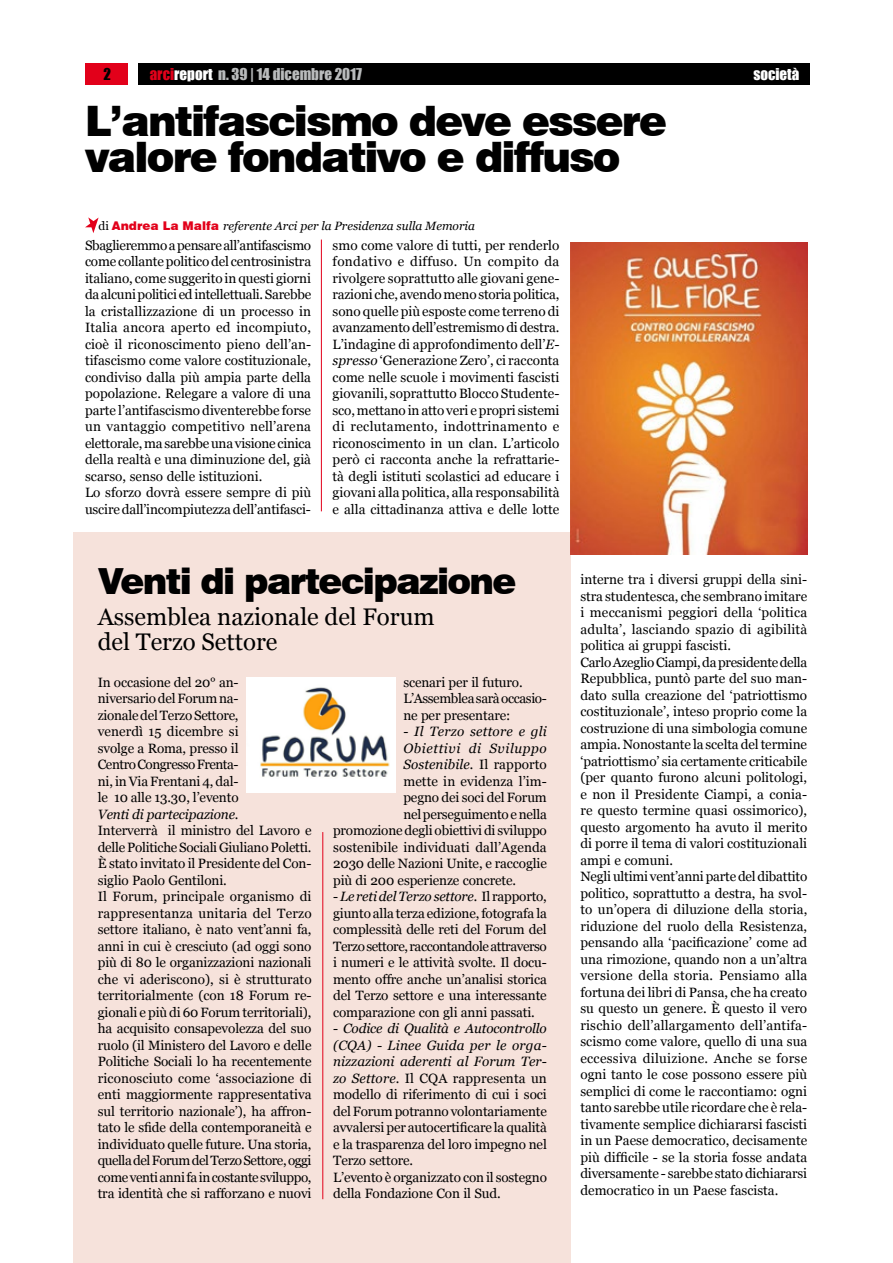
<style>
.page{position:relative;width:893px;height:1263px;background:#fff}
.page>*{position:absolute;margin:0;border:0;box-sizing:border-box;transform-origin:0 0}
.t1{font:900 42px/36px "Swiss 721 BT";letter-spacing:-.045em;color:#000}
.t2{font:900 36px "Swiss 721 BT";letter-spacing:-.045em;color:#000}
.t3{font:24px/25.5px "Georgia";color:#000}
.t4{font:15px "Impact";color:#b9bbbc}
.t5{font:15px "Impact";color:#fff}
.t6{font:15px "Impact";color:#000}
.t7{font:13.5px/16.5px "Georgia";color:#000}
.t8{font:italic 13.5px "Georgia";letter-spacing:.015em;color:#000}
.t9{font:13.5px "Georgia";letter-spacing:-.02em;color:#000}
.t10{font:italic 13.5px "Georgia";letter-spacing:.045em;color:#000}
.t11{font:italic 12px "Georgia";color:#000}
.s1{color:#e2001a}
.s2{color:#fff}
.s3{font-style:normal}
.s4{font-family:"Swiss 721 BT";font-weight:900;font-style:normal;color:#e2001a}
.s5{font-style:italic}
</style>
<div class="page">
<div style="left:85px;top:64px;width:43px;height:21px;background:#e2001a"></div>
<div style="left:138px;top:64px;width:672px;height:21px;background:#000"></div>
<div style="left:73px;top:533px;width:498px;height:730px;background:#f6e2db"></div>
<hr style="left:322px;top:832px;width:1px;height:367px;background:#e2001a">
<hr style="left:321px;top:240px;width:1px;height:271px;background:#e2001a">
<svg style="left:85px;top:217px;width:14px;height:16px"></svg>
<img style="left:247px;top:677px;width:148px;height:116px">
<img style="left:571px;top:242px;width:236px;height:312px">
<p class="t6" style="left:104px;top:62px;width:9px">2</p>
<p class="t4" style="left:150px;top:62px;width:214px"><span class="s1">arci</span><span class="s2">report</span> n. 39 | 14 dicembre 2017</p>
<p class="t5" style="left:753px;top:62px;width:48px">società</p>
<h1 class="t1" style="left:85px;top:103px;width:583px">L’antifascismo deve essere valore fondativo e diffuso</h1>
<p class="t11" style="left:99px;top:218px;width:378px"><span class="s3">di</span> <span class="s4">Andrea La Malfa</span> referente Arci per la Presidenza sulla Memoria</p>
<p class="t7" style="left:85px;top:237px;width:228px">Sbaglieremmo a pensare all’antifascismo come collante politico del centrosinistra italiano, come suggerito in questi giorni da alcuni politici ed intellettuali. Sarebbe la cristallizzazione di un processo in Italia ancora aperto ed incompiuto, cioè il riconoscimento pieno dell’an&shy;tifascismo come valore costituzionale, condiviso dalla più ampia parte della popolazione. Relegare a valore di una parte l’antifascismo diventerebbe forse un vantaggio competitivo nell’arena elettorale, ma sarebbe una visione cinica della realtà e una diminuzione del, già scarso, senso delle istituzioni.<br>Lo sforzo dovrà essere sempre di più uscire dall’incompiutezza dell’antifasci-</p>
<p class="t7" style="left:333px;top:237px;width:228px;text-align:justify">smo come valore di tutti, per renderlo fondativo e diffuso. Un compito da rivolgere soprattutto alle giovani gene&shy;razioni che, avendo meno storia politica, sono quelle più esposte come terreno di avanzamento dell’estremismo di destra.<br>L’indagine di approfondimento dell’<span class="s5">E&shy;spresso</span> ‘Generazione Zero’, ci racconta come nelle scuole i movimenti fascisti giovanili, soprattutto Blocco Studente&shy;sco, mettano in atto veri e propri sistemi di reclutamento, indottrinamento e riconoscimento in un clan. L’articolo però ci racconta anche la refrattarie&shy;tà degli istituti scolastici ad educare i giovani alla politica, alla responsabilità e alla cittadinanza attiva e delle lotte</p>
<h2 class="t2" style="left:98px;top:559px;width:420px">Venti di partecipazione</h2>
<h3 class="t3" style="left:98px;top:604px;width:338px">Assemblea nazionale del Forum del Terzo Settore</h3>
<p class="t7" style="left:98px;top:674px;width:215px">In occasione del 20° an-<br>niversario del Forum na-<br>zionale del Terzo Settore,<br>venerdì 15 dicembre si<br>svolge a Roma, presso il<br>Centro Congresso Frenta-<br>ni, in Via Frentani 4, dal-<br>le 10 alle 13.30, l’evento<br><span class="s5">Venti di partecipazione</span>.<br>Interverrà il ministro del Lavoro e delle Politiche Sociali Giuliano Poletti.<br>È stato invitato il Presidente del Con&shy;siglio Paolo Gentiloni.<br>Il Forum, principale organismo di rappresentanza unitaria del Terzo settore italiano, è nato vent’anni fa, anni in cui è cresciuto (ad oggi sono più di 80 le organizzazioni nazionali che vi aderiscono), si è strutturato territorialmente (con 18 Forum re&shy;gionali e più di 60 Forum territoriali), ha acquisito consapevolezza del suo ruolo (il Ministero del Lavoro e delle Politiche Sociali lo ha recentemente riconosciuto come ‘associazione di enti maggiormente rappresentativa sul territorio nazionale’), ha affron&shy;tato le sfide della contemporaneità e individuato quelle future. Una storia, quella del Forum del Terzo Settore, oggi come venti anni fa in costante sviluppo, tra identità che si rafforzano e nuovi</p>
<p class="t7" style="left:403px;top:674px;width:145px">scenari per il futuro.<br>L’Assemblea sarà occasio&shy;ne per presentare:</p>
<p class="t8" style="left:403px;top:723px;width:145px"><span class="s3">-</span> Il Terzo settore e gli</p>
<p class="t10" style="left:403px;top:739px;width:145px">Obiettivi di Sviluppo</p>
<p class="t8" style="left:403px;top:756px;width:145px">Sostenibile. <span class="s3">Il rapporto</span></p>
<p class="t7" style="left:403px;top:773px;width:145px">mette in evidenza l’im-</p>
<p class="t7" style="left:403px;top:789px;width:145px">pegno dei soci del Forum</p>
<p class="t9" style="left:403px;top:806px;width:145px">nel perseguimento e nella</p>
<p class="t7" style="left:333px;top:822px;width:215px">promozione degli obiettivi di sviluppo</p>
<p class="t7" style="left:333px;top:839px;width:215px">sostenibile individuati dall’Agenda</p>
<p class="t7" style="left:333px;top:855px;width:215px">2030 delle Nazioni Unite, e raccoglie</p>
<p class="t7" style="left:333px;top:872px;width:184px">più di 200 esperienze concrete.</p>
<p class="t7" style="left:333px;top:888px;width:215px;text-align:justify">- <span class="s5">Le reti del Terzo settore.</span> Il rapporto, giunto alla terza edizione, fotografa la complessità delle reti del Forum del Terzo settore, raccontandole attraverso i numeri e le attività svolte. Il docu&shy;mento offre anche un’analisi storica del Terzo settore e una interessante comparazione con gli anni passati.</p>
<p class="t7" style="left:333px;top:1020px;width:215px">- <span class="s5">Codice di Qualità e Autocontrollo (CQA) - Linee Guida per le orga&shy;nizzazioni aderenti al Forum Ter&shy;zo Settore</span>. Il CQA rappresenta un modello di riferimento di cui i soci del Forum potranno volontariamente avvalersi per autocertificare la qualità e la trasparenza del loro impegno nel Terzo settore.<br>L’evento è organizzato con il sostegno della Fondazione Con il Sud.</p>
<p class="t7" style="left:580px;top:572px;width:228px">interne tra i diversi gruppi della sini&shy;stra studentesca, che sembrano imitare i meccanismi peggiori della ‘politica adulta’, lasciando spazio di agibilità politica ai gruppi fascisti.<br>Carlo Azeglio Ciampi, da presidente della Repubblica, puntò parte del suo man&shy;dato sulla creazione del ‘patriottismo costituzionale’, inteso proprio come la costruzione di una simbologia comune ampia. Nonostante la scelta del termine ‘patriottismo’ sia certamente criticabile (per quanto furono alcuni politologi, e non il Presidente Ciampi, a conia&shy;re questo termine quasi ossimorico), questo argomento ha avuto il merito di porre il tema di valori costituzionali ampi e comuni.<br>Negli ultimi vent’anni parte del dibattito politico, soprattutto a destra, ha svol&shy;to un’opera di diluzione della storia, riduzione del ruolo della Resistenza, pensando alla ‘pacificazione’ come ad una rimozione, quando non a un’altra versione della storia. Pensiamo alla fortuna dei libri di Pansa, che ha creato su questo un genere. È questo il vero rischio dell’allargamento dell’antifa&shy;scismo come valore, quello di una sua eccessiva diluizione. Anche se forse ogni tanto le cose possono essere più semplici di come le raccontiamo: ogni tanto sarebbe utile ricordare che è rela&shy;tivamente semplice dichiararsi fascisti in un Paese democratico, decisamente più difficile - se la storia fosse andata diversamente - sarebbe stato dichiararsi democratico in un Paese fascista.</p>
</div>
